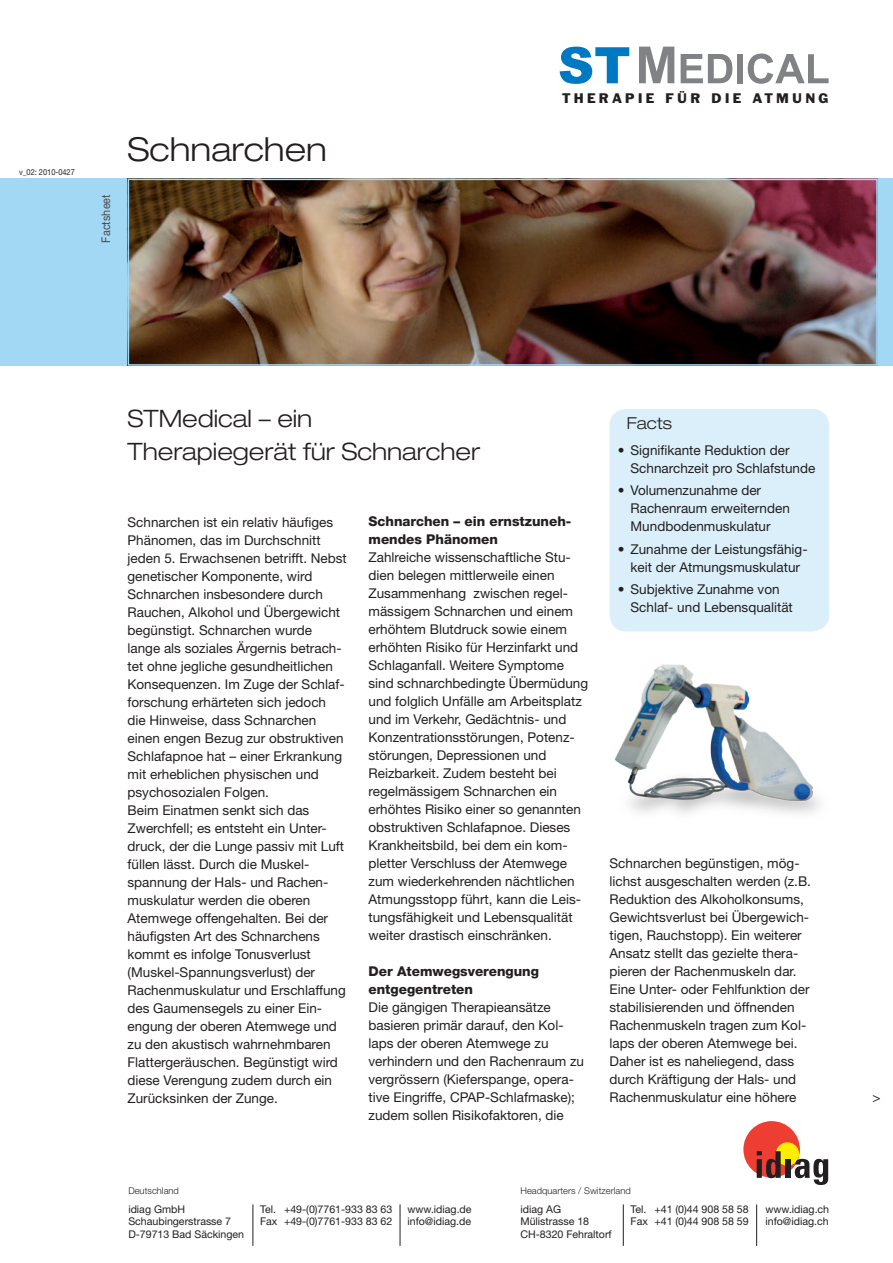
<style>
.page{position:relative;width:893px;height:1263px;background:#fff}
.page>*{position:absolute;margin:0;border:0;box-sizing:border-box;transform-origin:0 0}
.t1{font:300 expanded 33px "Helvetica Neue";color:#231f20}
.t2{font:300 expanded 24px/33px "Helvetica Neue";color:#231f20}
.t3{font:300 expanded 16.5px "Helvetica Neue";color:#231f20}
.t4{font:13.5px/18px "Helvetica Neue";color:#231f20}
.t5{font:800 13.5px/18px "Helvetica Neue";color:#231f20}
.t6{font:12.9px "Franklin Gothic Std";letter-spacing:.25em;color:#231f20}
.t7{font:12px "Helvetica Neue";letter-spacing:.01em;color:#4b4c4d;scale:.9 1}
.t8{font:10.65px/12.8px "Helvetica Neue";color:#231f20}
.t9{font:300 9.3px "Helvetica Neue";letter-spacing:.005em;color:#231f20}
.t10{font:8.25px "Helvetica Neue";color:#231f20;scale:.9 1}
</style>
<div class="page">
<hr style="left:623px;top:1204px;width:1px;height:42px;background:#231f20">
<hr style="left:756px;top:1204px;width:1px;height:42px;background:#231f20">
<hr style="left:253px;top:1204px;width:1px;height:42px;background:#231f20">
<hr style="left:400px;top:1204px;width:1px;height:42px;background:#231f20">
<div style="left:743px;top:1121px;width:57px;height:56px;background:#ee3e34;border-radius:50%"></div>
<div style="left:776px;top:1142px;width:23px;height:24px;background:#ffee01;border-radius:50%"></div>
<div style="left:785px;top:1159px;width:6px;height:19px;background:#231f20"></div>
<svg style="left:795px;top:1159px;width:33px;height:26px"></svg>
<svg style="left:757px;top:1151px;width:24px;height:27px"></svg>
<div style="left:0;top:179px;width:893px;height:187px;background:#a3d8f4"></div>
<img style="left:131px;top:182px;width:744px;height:181px">
<div style="left:128px;top:179px;width:750px;height:187px;border:2px solid #a3d8f4"></div>
<svg style="left:639px;top:47px;width:35px;height:36px"></svg>
<svg style="left:681px;top:54px;width:51px;height:29px"></svg>
<div style="left:737px;top:54px;width:6px;height:29px;background:#808285"></div>
<svg style="left:748px;top:53px;width:81px;height:31px"></svg>
<svg style="left:560px;top:47px;width:69px;height:37px"></svg>
<div style="left:609px;top:409px;width:220px;height:222px;background:#daeffa;border-radius:17px"></div>
<img style="left:614px;top:664px;width:206px;height:150px">
<p class="t10" style="left:19px;top:167px;width:63px">v_02: 2010-0427</p>
<p class="t7" style="left:99px;top:243px;width:55px;rotate:-90deg">Factsheet</p>
<h1 class="t1" style="left:128px;top:129px;width:201px">Schnarchen</h1>
<p class="t6" style="left:562px;top:90px;width:268px">THERAPIE FÜR DIE ATMUNG</p>
<h2 class="t2" style="left:128px;top:401px;width:354px">STMedical – ein<br>Therapiegerät für Schnarcher</h2>
<p class="t4" style="left:128px;top:513px;width:221px">Schnarchen ist ein relativ häufiges<br>Phänomen, das im Durchschnitt jeden 5. Erwachsenen betrifft. Nebst genetischer Komponente, wird<br>Schnarchen insbesondere durch<br>Rauchen, Alkohol und Übergewicht begünstigt. Schnarchen wurde lange als soziales Ärgernis betrach&shy;tet ohne jegliche gesundheitlichen<br>Konsequenzen. Im Zuge der Schlaf&shy;forschung erhärteten sich jedoch die Hinweise, dass Schnarchen einen engen Bezug zur obstruktiven<br>Schlafapnoe hat – einer Erkrankung mit erheblichen physischen und psychosozialen Folgen.<br>Beim Einatmen senkt sich das<br>Zwerchfell; es entsteht ein Unter&shy;druck, der die Lunge passiv mit Luft füllen lässt. Durch die Muskel&shy;spannung der Hals- und Rachen&shy;muskulatur werden die oberen<br>Atemwege offengehalten. Bei der häufigsten Art des Schnarchens kommt es infolge Tonusverlust (Muskel-Spannungsverlust) der<br>Rachenmuskulatur und Erschlaffung des Gaumensegels zu einer Ein&shy;engung der oberen Atemwege und zu den akustisch wahrnehmbaren<br>Flattergeräuschen. Begünstigt wird diese Verengung zudem durch ein<br>Zurücksinken der Zunge.</p>
<p class="t5" style="left:369px;top:512px;width:204px">Schnarchen – ein ernstzuneh&shy;mendes Phänomen</p>
<p class="t4" style="left:369px;top:548px;width:221px">Zahlreiche wissenschaftliche Stu&shy;dien belegen mittlerweile einen Zusammenhang zwischen regel&shy;mässigem Schnarchen und einem erhöhtem Blutdruck sowie einem erhöhten Risiko für Herzinfarkt und Schlaganfall. Weitere Symptome sind schnarchbedingte Übermüdung und folglich Unfälle am Arbeitsplatz und im Verkehr, Gedächtnis- und Konzentrationsstörungen, Potenz&shy;störungen, Depressionen und Reizbarkeit. Zudem besteht bei regelmässigem Schnarchen ein erhöhtes Risiko einer so genannten obstruktiven Schlafapnoe. Dieses Krankheitsbild, bei dem ein kom&shy;pletter Verschluss der Atemwege zum wiederkehrenden nächtlichen Atmungsstopp führt, kann die Leis&shy;tungsfähigkeit und Lebensqualität weiter drastisch einschränken.</p>
<p class="t5" style="left:369px;top:962px;width:172px">Der Atemwegsverengung entgegentreten</p>
<p class="t4" style="left:369px;top:998px;width:217px">Die gängigen Therapieansätze basieren primär darauf, den Kol&shy;laps der oberen Atemwege zu verhindern und den Rachenraum zu vergrössern (Kieferspange, opera&shy;tive Eingriffe, CPAP-Schlafmaske); zudem sollen Risikofaktoren, die</p>
<p class="t3" style="left:627px;top:413px;width:47px">Facts</p>
<p class="t4" style="left:631px;top:441px;width:186px;text-indent:-13px">• Signifikante Reduktion der<br>Schnarchzeit pro Schlafstunde</p>
<p class="t4" style="left:631px;top:481px;width:161px;text-indent:-13px">• Volumenzunahme der<br>Rachenraum erweiternden<br>Mundbodenmuskulatur</p>
<p class="t4" style="left:618px;top:540px;width:191px;text-align:center">• Zunahme der Leistungsfähig&shy;keit der Atmungsmuskulatur</p>
<p class="t4" style="left:631px;top:580px;width:164px;text-indent:-13px">• Subjektive Zunahme von<br>Schlaf- und Lebensqualität</p>
<p class="t4" style="left:609px;top:854px;width:203px">Schnarchen begünstigen, mög&shy;lichst ausgeschalten werden (z.B.<br>Reduktion des Alkoholkonsums,<br>Gewichtsverlust bei Übergewich&shy;tigen, Rauchstopp). Ein weiterer<br>Ansatz stellt das gezielte thera&shy;pieren der Rachenmuskeln dar.<br>Eine Unter- oder Fehlfunktion der stabilisierenden und öffnenden<br>Rachenmuskeln tragen zum Kol&shy;laps der oberen Atemwege bei.<br>Daher ist es naheliegend, dass durch Kräftigung der Hals- und<br>Rachenmuskulatur eine höhere</p>
<p class="t9" style="left:128px;top:1185px;width:52px">Deutschland</p>
<p class="t9" style="left:520px;top:1185px;width:112px">Headquarters / Switzerland</p>
<p class="t8" style="left:128px;top:1202px;width:117px">idiag GmbH<br>Schaubingerstrasse 7<br>D-79713 Bad Säckingen</p>
<p class="t8" style="left:260px;top:1202px;width:134px">Tel. +49-(0)7761-933 83 63<br>Fax +49-(0)7761-933 83 62</p>
<p class="t8" style="left:407px;top:1202px;width:66px">www.idiag.de info@idiag.de</p>
<p class="t8" style="left:520px;top:1202px;width:93px">idiag AG<br>Mülistrasse 18<br>CH-8320 Fehraltorf</p>
<p class="t8" style="left:631px;top:1202px;width:120px">Tel. +41 (0)44 908 58 58<br>Fax +41 (0)44 908 58 59</p>
<p class="t8" style="left:765px;top:1202px;width:65px">www.idiag.ch info@idiag.ch</p>
<p class="t4" style="left:873px;top:1088px;width:10px">&gt;</p>
</div>
